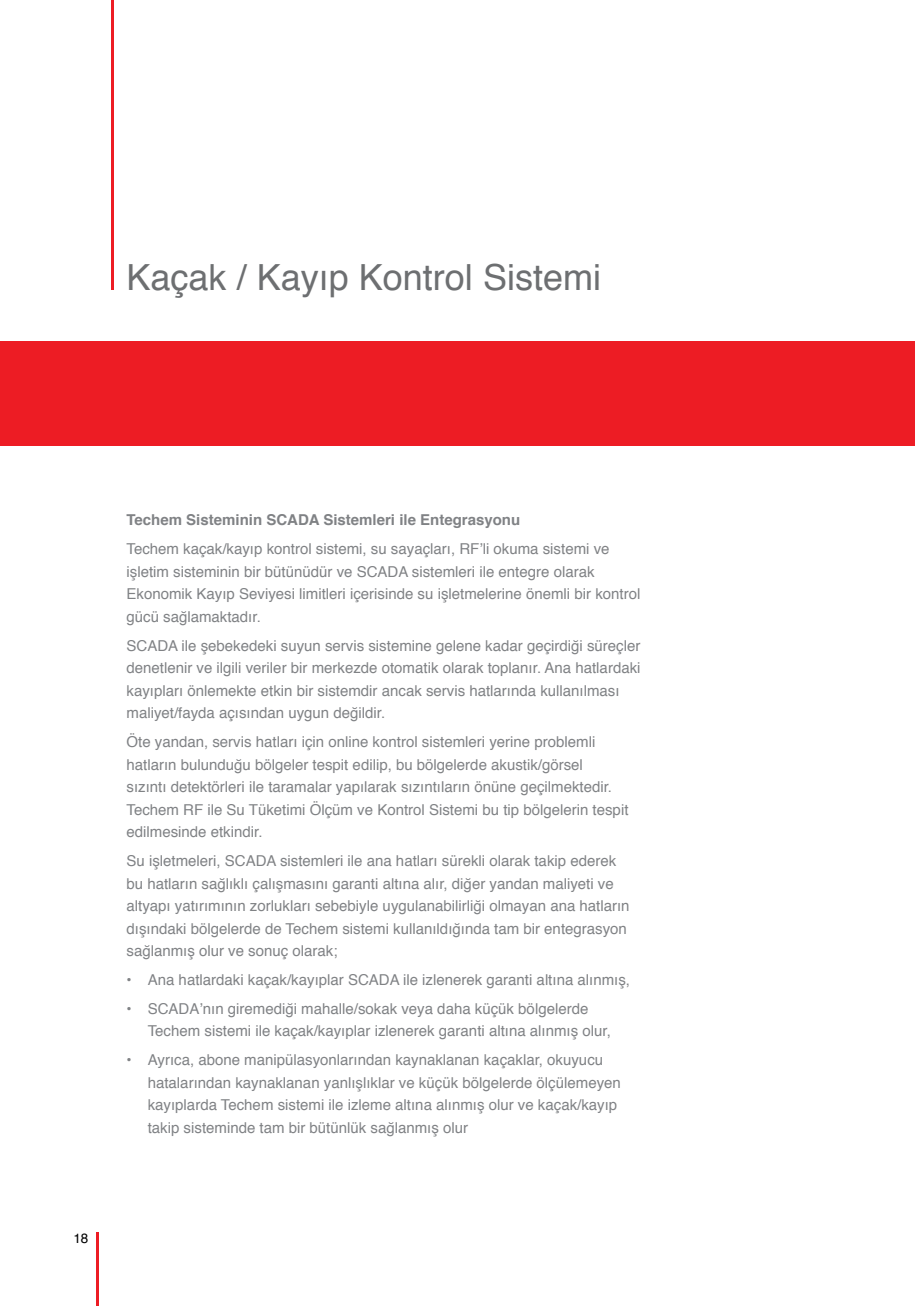
<style>
.page{position:relative;width:915px;height:1306px;background:#fff}
.page>*{position:absolute;margin:0;border:0;box-sizing:border-box;transform-origin:0 0}
.t1{font:36px "Helvetica";color:#6d6f71}
.t2{font:15px/22.5px "Helvetica";color:#808285}
.t3{font:700 15px "Helvetica";color:#808285}
.t4{font:13.5px "Helvetica";color:#000}
</style>
<div class="page">
<div style="left:0;top:341px;width:914px;height:105px;background:#ed1c24"></div>
<hr style="left:111px;top:1px;width:3px;height:289px;background:#ed1c24">
<hr style="left:96px;top:1232px;width:3px;height:73px;background:#ed1c24">
<h1 class="t1" style="left:126px;top:246px;width:476px">Kaçak / Kayıp Kontrol Sistemi</h1>
<p class="t3" style="left:126px;top:506px;width:395px">Techem Sisteminin SCADA Sistemleri ile Entegrasyonu</p>
<p class="t2" style="left:126px;top:537px;width:515px">Techem kaçak/kayıp kontrol sistemi, su sayaçları, RF’li okuma sistemi ve işletim sisteminin bir bütünüdür ve SCADA sistemleri ile entegre olarak Ekonomik Kayıp Seviyesi limitleri içerisinde su işletmelerine önemli bir kontrol gücü sağlamaktadır.</p>
<p class="t2" style="left:126px;top:633px;width:515px">SCADA ile şebekedeki suyun servis sistemine gelene kadar geçirdiği süreçler denetlenir ve ilgili veriler bir merkezde otomatik olarak toplanır. Ana hatlardaki kayıpları önlemekte etkin bir sistemdir ancak servis hatlarında kullanılması maliyet/fayda açısından uygun değildir.</p>
<p class="t2" style="left:126px;top:730px;width:503px">Öte yandan, servis hatları için online kontrol sistemleri yerine problemli hatların bulunduğu bölgeler tespit edilip, bu bölgelerde akustik/görsel<br>sızıntı detektörleri ile taramalar yapılarak sızıntıların önüne geçilmektedir.<br>Techem RF ile Su Tüketimi Ölçüm ve Kontrol Sistemi bu tip bölgelerin tespit edilmesinde etkindir.</p>
<p class="t2" style="left:126px;top:849px;width:504px">Su işletmeleri, SCADA sistemleri ile ana hatları sürekli olarak takip ederek bu hatların sağlıklı çalışmasını garanti altına alır, diğer yandan maliyeti ve altyapı yatırımının zorlukları sebebiyle uygulanabilirliği olmayan ana hatların dışındaki bölgelerde de Techem sistemi kullanıldığında tam bir entegrasyon sağlanmış olur ve sonuç olarak;</p>
<p class="t2" style="left:126px;top:968px;width:505px">• Ana hatlardaki kaçak/kayıplar SCADA ile izlenerek garanti altına alınmış,</p>
<p class="t2" style="left:148px;top:996px;width:464px;text-indent:-21px">• SCADA’nın giremediği mahalle/sokak veya daha küçük bölgelerde<br>Techem sistemi ile kaçak/kayıplar izlenerek garanti altına alınmış olur,</p>
<p class="t2" style="left:148px;top:1048px;width:474px;text-indent:-21px">• Ayrıca, abone manipülasyonlarından kaynaklanan kaçaklar, okuyucu hatalarından kaynaklanan yanlışlıklar ve küçük bölgelerde ölçülemeyen kayıplarda Techem sistemi ile izleme altına alınmış olur ve kaçak/kayıp takip sisteminde tam bir bütünlük sağlanmış olur</p>
<p class="t4" style="left:73px;top:1226px;width:17px">18</p>
</div>
